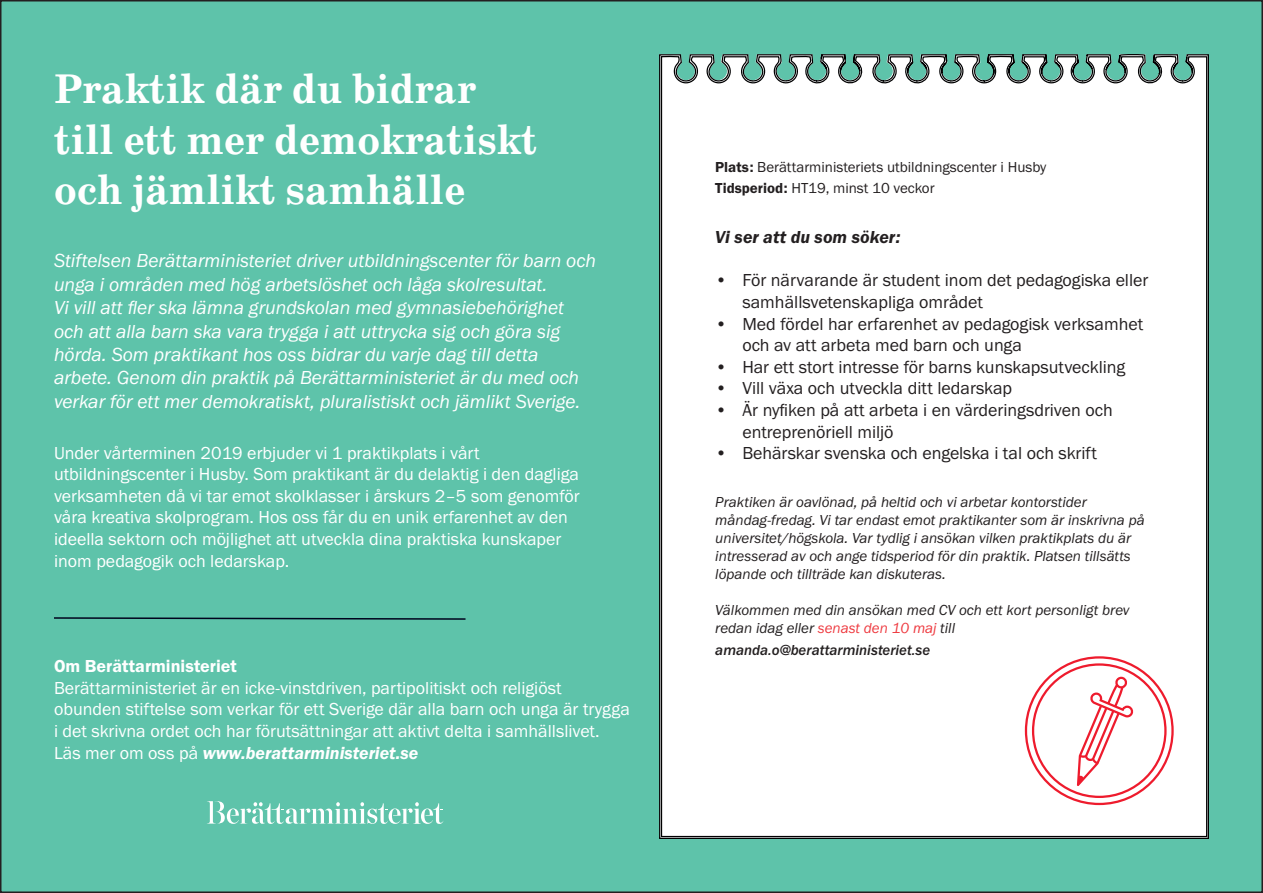
<style>
.page{position:relative;width:1263px;height:893px;background:#fff}
.page>*{position:absolute;margin:0;border:0;box-sizing:border-box;transform-origin:0 0}
.t1{font:700 42px "School";color:#fff}
.t2{font:19.5px/23.4px "Franklin Gothic URW Boo Ita";color:#fff}
.t3{font:18px/21.6px "Franklin Gothic URW Boo";color:#fff}
.t4{font:18px/21.6px "Franklin Gothic URW Boo";color:#231f20}
.t5{font:18px "Franklin Gothic URW Dem Ita";color:#fff}
.t6{font:18px "Franklin Gothic URW Dem";color:#fff}
.t7{font:18px "Franklin Gothic URW Dem Ita";color:#231f20}
.t8{font:15px/18px "Franklin Gothic URW Boo Ita";color:#231f20}
.t9{font:15px "Franklin Gothic URW Boo";color:#231f20}
.t10{font:15px "Franklin Gothic URW Med Ita";color:#231f20}
.s1{font-family:"Franklin Gothic URW Boo"}
.s2{font-family:"Franklin Gothic URW Dem"}
.s3{color:#ee3a40}
</style>
<div class="page">
<div style="left:1px;top:1px;width:1261px;height:891px;background:#5ec3aa"></div>
<div style="left:659px;top:54px;width:550px;height:785px;background:#fff"></div>
<svg style="left:808px;top:54px;width:77px;height:43px"></svg>
<svg style="left:906px;top:55px;width:22px;height:35px"></svg>
<svg style="left:940px;top:54px;width:21px;height:44px"></svg>
<svg style="left:972px;top:54px;width:23px;height:75px"></svg>
<svg style="left:1007px;top:54px;width:22px;height:45px"></svg>
<svg style="left:1038px;top:54px;width:23px;height:44px"></svg>
<svg style="left:1072px;top:54px;width:40px;height:57px;background:#c1d2ce"></svg>
<svg style="left:1118px;top:54px;width:10px;height:19px"></svg>
<svg style="left:1137px;top:54px;width:57px;height:84px;background:#d3dfdc"></svg>
<svg style="left:1025px;top:656px;width:149px;height:149px;background:#fce0e2"></svg>
<svg style="left:207px;top:801px;width:236px;height:23px"></svg>
<svg style="left:54px;top:617px;width:412px;height:3px"></svg>
<p class="t1" style="left:54px;top:64px;width:424px">Praktik där du bidrar</p>
<p class="t1" style="left:54px;top:115px;width:485px">till ett mer demokratiskt</p>
<p class="t1" style="left:54px;top:165px;width:413px">och jämlikt samhälle</p>
<p class="t2" style="left:54px;top:249px;width:544px">Stiftelsen Berättarministeriet driver utbildningscenter för barn och unga i områden med hög arbetslöshet och låga skolresultat.</p>
<p class="t2" style="left:54px;top:296px;width:528px">Vi vill att fler ska lämna grundskolan med gymnasiebehörighet och att alla barn ska vara trygga i att uttrycka sig och göra sig hörda. Som praktikant hos oss bidrar du varje dag till detta arbete. Genom din praktik på Berättarministeriet är du med och verkar för ett mer demokratiskt, pluralistiskt och jämlikt Sverige.</p>
<p class="t3" style="left:54px;top:441px;width:527px">Under vårterminen 2019 erbjuder vi 1 praktikplats i vårt utbildningscenter i Husby. Som praktikant är du delaktig i den dagliga verksamheten då vi tar emot skolklasser i årskurs 2–5 som genomför våra kreativa skolprogram. Hos oss får du en unik erfarenhet av den ideella sektorn och möjlighet att utveckla dina praktiska kunskaper inom pedagogik och ledarskap.</p>
<p class="t6" style="left:54px;top:655px;width:184px">Om Berättarministeriet</p>
<p class="t3" style="left:54px;top:677px;width:577px">Berättarministeriet är en icke-vinstdriven, partipolitiskt och religiöst obunden stiftelse som verkar för ett Sverige där alla barn och unga är trygga i det skrivna ordet och har förutsättningar att aktivt delta i samhällslivet.</p>
<p class="t5" style="left:54px;top:741px;width:366px"><span class="s1">Läs mer om oss på</span> www.berattarministeriet.se</p>
<p class="t9" style="left:715px;top:157px;width:333px"><span class="s2">Plats:</span> Berättarministeriets utbildningscenter i Husby</p>
<p class="t9" style="left:715px;top:179px;width:221px"><span class="s2">Tidsperiod:</span> HT19, minst 10 veckor</p>
<p class="t7" style="left:715px;top:225px;width:187px">Vi ser att du som söker:</p>
<p class="t4" style="left:742px;top:269px;width:408px;text-indent:-27px">• För närvarande är student inom det pedagogiska eller samhällsvetenskapliga området</p>
<p class="t4" style="left:742px;top:312px;width:402px;text-indent:-27px">• Med fördel har erfarenhet av pedagogisk verksamhet och av att arbeta med barn och unga</p>
<p class="t4" style="left:715px;top:356px;width:411px">• Har ett stort intresse för barns kunskapsutveckling</p>
<p class="t4" style="left:715px;top:377px;width:298px">• Vill växa och utveckla ditt ledarskap</p>
<p class="t4" style="left:742px;top:399px;width:372px;text-indent:-27px">• Är nyfiken på att arbeta i en värderingsdriven och entreprenöriell miljö</p>
<p class="t4" style="left:715px;top:442px;width:383px">• Behärskar svenska och engelska i tal och skrift</p>
<p class="t8" style="left:715px;top:493px;width:431px">Praktiken är oavlönad, på heltid och vi arbetar kontorstider måndag-fredag. Vi tar endast emot praktikanter som är inskrivna på universitet/högskola. Var tydlig i ansökan vilken praktikplats du är intresserad av och ange tidsperiod för din praktik. Platsen tillsätts löpande och tillträde kan diskuteras.</p>
<p class="t8" style="left:715px;top:601px;width:416px">Välkommen med din ansökan med CV och ett kort personligt brev redan idag eller <span class="s3">senast den 10 maj</span> till</p>
<p class="t10" style="left:715px;top:641px;width:216px">amanda.o@berattarministeriet.se</p>
</div>
